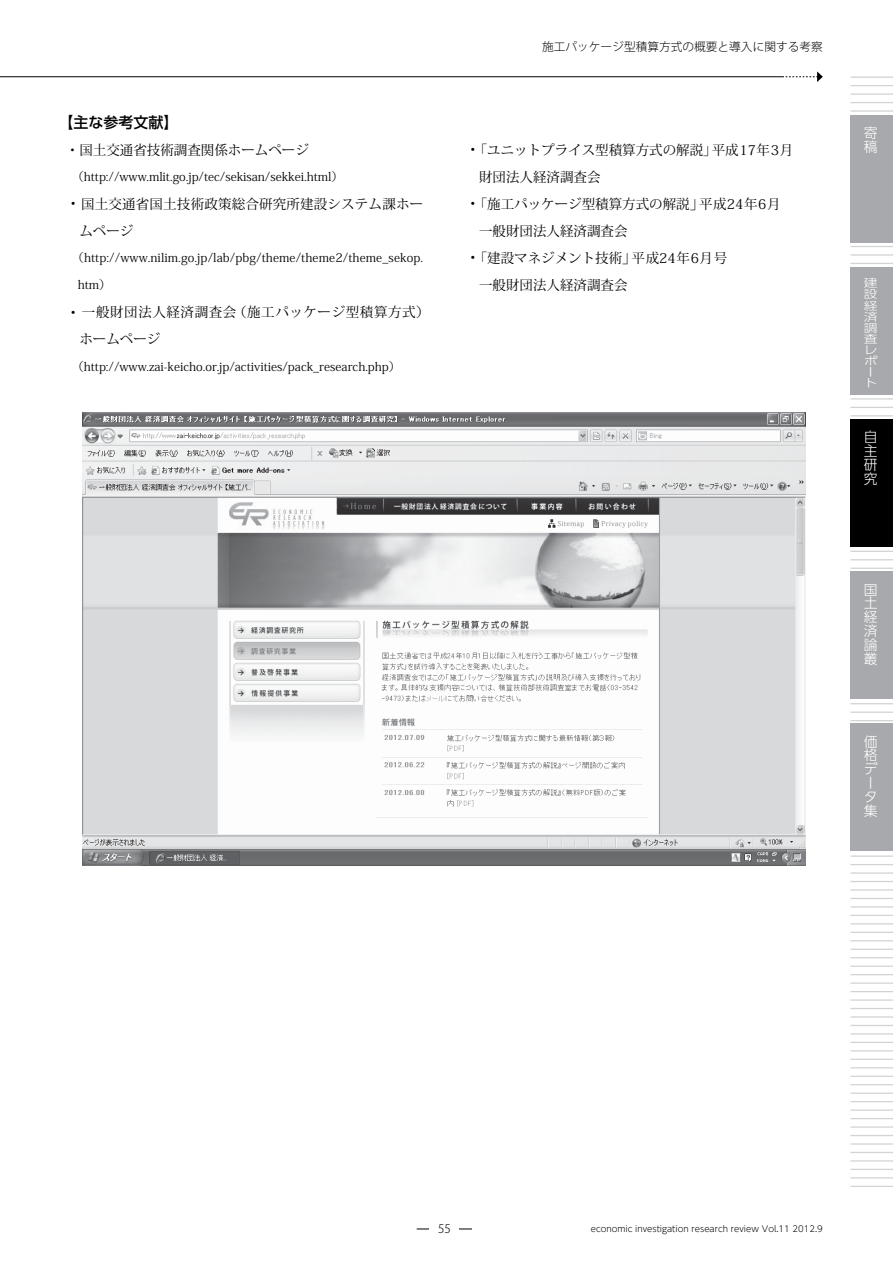
<style>
.page{position:relative;width:893px;height:1263px;background:#fff}
.page>*{position:absolute;margin:0;border:0;box-sizing:border-box;transform-origin:0 0}
.t1{font:500 15px "UD Shin Go Pro";color:#000}
.t2{font:300 13.8px/13.8px "UD Shin Go Pro";color:#fff}
.t3{font:13.5px/27.2px "Koz Min Pro";color:#000}
.t4{font:13.5px/27.2px "Koz Min Pro";letter-spacing:.045em;color:#000}
.t5{font:12px "Koz Min Pro";color:#000}
.t6{font:300 11.7px "Koz Go Pro";color:#000}
.t7{font:300 11.1px/11.1px "UD Shin Go Pro";color:#fff;scale:1.25 1}
.t8{font:300 8.55px "UD Shin Go Pro";color:#000}
.s1{font-size:14.85px}
</style>
<div class="page">
<hr style="left:850px;top:77px;width:43px;height:1px;background:#d1d3d4">
<hr style="left:850px;top:85px;width:43px;height:1px;background:#d1d3d4">
<hr style="left:850px;top:93px;width:43px;height:2px;background:#d1d3d4">
<hr style="left:850px;top:102px;width:43px;height:1px;background:#d1d3d4">
<hr style="left:850px;top:110px;width:43px;height:2px;background:#d1d3d4">
<hr style="left:850px;top:246px;width:43px;height:1px;background:#d1d3d4">
<hr style="left:850px;top:263px;width:43px;height:1px;background:#d1d3d4">
<hr style="left:850px;top:254px;width:43px;height:2px;background:#d1d3d4">
<hr style="left:850px;top:398px;width:43px;height:2px;background:#d1d3d4">
<hr style="left:850px;top:407px;width:43px;height:1px;background:#d1d3d4">
<hr style="left:850px;top:415px;width:43px;height:1px;background:#d1d3d4">
<hr style="left:850px;top:551px;width:43px;height:1px;background:#d1d3d4">
<hr style="left:850px;top:559px;width:43px;height:1px;background:#d1d3d4">
<hr style="left:850px;top:568px;width:43px;height:1px;background:#d1d3d4">
<hr style="left:850px;top:703px;width:43px;height:1px;background:#d1d3d4">
<hr style="left:850px;top:711px;width:43px;height:2px;background:#d1d3d4">
<hr style="left:850px;top:720px;width:43px;height:1px;background:#d1d3d4">
<hr style="left:850px;top:855px;width:43px;height:2px;background:#d1d3d4">
<hr style="left:850px;top:864px;width:43px;height:1px;background:#d1d3d4">
<hr style="left:850px;top:872px;width:43px;height:2px;background:#d1d3d4">
<hr style="left:850px;top:881px;width:43px;height:1px;background:#d1d3d4">
<hr style="left:850px;top:889px;width:43px;height:2px;background:#d1d3d4">
<hr style="left:850px;top:898px;width:43px;height:1px;background:#d1d3d4">
<hr style="left:850px;top:906px;width:43px;height:1px;background:#d1d3d4">
<hr style="left:850px;top:915px;width:43px;height:1px;background:#d1d3d4">
<hr style="left:850px;top:923px;width:43px;height:1px;background:#d1d3d4">
<hr style="left:850px;top:932px;width:43px;height:1px;background:#d1d3d4">
<hr style="left:850px;top:940px;width:43px;height:1px;background:#d1d3d4">
<hr style="left:850px;top:949px;width:43px;height:1px;background:#d1d3d4">
<hr style="left:850px;top:957px;width:43px;height:1px;background:#d1d3d4">
<hr style="left:850px;top:965px;width:43px;height:2px;background:#d1d3d4">
<hr style="left:850px;top:974px;width:43px;height:1px;background:#d1d3d4">
<hr style="left:850px;top:982px;width:43px;height:2px;background:#d1d3d4">
<hr style="left:850px;top:991px;width:43px;height:1px;background:#d1d3d4">
<hr style="left:850px;top:999px;width:43px;height:2px;background:#d1d3d4">
<hr style="left:850px;top:1008px;width:43px;height:1px;background:#d1d3d4">
<hr style="left:850px;top:1016px;width:43px;height:2px;background:#d1d3d4">
<hr style="left:850px;top:1025px;width:43px;height:1px;background:#d1d3d4">
<hr style="left:850px;top:1033px;width:43px;height:1px;background:#d1d3d4">
<hr style="left:850px;top:1042px;width:43px;height:1px;background:#d1d3d4">
<hr style="left:850px;top:1050px;width:43px;height:1px;background:#d1d3d4">
<hr style="left:850px;top:1059px;width:43px;height:1px;background:#d1d3d4">
<hr style="left:850px;top:1126px;width:43px;height:2px;background:#d1d3d4">
<hr style="left:850px;top:1067px;width:43px;height:1px;background:#d1d3d4">
<hr style="left:850px;top:1135px;width:43px;height:1px;background:#d1d3d4">
<hr style="left:850px;top:1076px;width:43px;height:1px;background:#d1d3d4">
<hr style="left:850px;top:1143px;width:43px;height:2px;background:#d1d3d4">
<hr style="left:850px;top:1084px;width:43px;height:1px;background:#d1d3d4">
<hr style="left:850px;top:1152px;width:43px;height:1px;background:#d1d3d4">
<hr style="left:850px;top:1092px;width:43px;height:2px;background:#d1d3d4">
<hr style="left:850px;top:1160px;width:43px;height:1px;background:#d1d3d4">
<hr style="left:850px;top:1101px;width:43px;height:1px;background:#d1d3d4">
<hr style="left:850px;top:1169px;width:43px;height:1px;background:#d1d3d4">
<hr style="left:850px;top:1109px;width:43px;height:2px;background:#d1d3d4">
<hr style="left:850px;top:1177px;width:43px;height:1px;background:#d1d3d4">
<hr style="left:850px;top:1118px;width:43px;height:1px;background:#d1d3d4">
<hr style="left:850px;top:1186px;width:43px;height:1px;background:#d1d3d4">
<div style="left:850px;top:115px;width:43px;height:127px;background:#a7a9ac"></div>
<div style="left:850px;top:419px;width:43px;height:127px;background:#000"></div>
<div style="left:850px;top:571px;width:43px;height:127px;background:#a7a9ac"></div>
<div style="left:850px;top:723px;width:43px;height:127px;background:#a7a9ac"></div>
<div style="left:850px;top:267px;width:43px;height:127px;background:#a7a9ac"></div>
<hr style="left:417px;top:1229px;width:55px;height:1px;background:#000">
<div style="left:429px;top:1222px;width:30px;height:13px;background:#fff"></div>
<svg style="left:782px;top:71px;width:41px;height:11px"></svg>
<hr style="left:0;top:76px;width:782px;height:1px;background:#000">
<img style="left:83px;top:413px;width:723px;height:452px">
<p class="t1" style="left:58px;top:110px;width:121px">【主な参考文献】</p>
<p class="t3" style="left:66px;top:135px;width:244px">・国土交通省技術調査関係ホームページ</p>
<p class="t5" style="left:72px;top:168px;width:273px">（http://www.mlit.go.jp/tec/sekisan/sekkei.html）</p>
<p class="t3" style="left:79px;top:190px;width:345px;text-indent:-13px"><span class="s1">・</span>国土交通省国土技術政策総合研究所建設システム課ホームページ</p>
<p class="t5" style="left:72px;top:249px;width:353px">（http://www.nilim.go.jp/lab/pbg/theme/theme2/theme_sekop.</p>
<p class="t5" style="left:78px;top:277px;width:35px">htm）</p>
<p class="t4" style="left:79px;top:298px;width:352px;text-indent:-13px"><span class="s1">・</span>一般財団法人経済調査会（施工パッケージ型積算方式）ホームページ</p>
<p class="t5" style="left:72px;top:358px;width:330px">（http://www.zai-keicho.or.jp/activities/pack_research.php）</p>
<p class="t6" style="left:542px;top:39px;width:282px">施工パッケージ型積算方式の概要と導入に関する考察</p>
<p class="t3" style="left:466px;top:135px;width:329px"><span class="s1">・</span>「ユニットプライス型積算方式の解説」平成17年3月　財団法人経済調査会<br><span class="s1">・</span>「施工パッケージ型積算方式の解説<span class="s1">」</span>平成24年6月　一般財団法人経済調査会<br><span class="s1">・</span>「建設マネジメント技術<span class="s1">」</span>平成24年6月号<br>　一般財団法人経済調査会</p>
<p class="t2" style="left:864px;top:126px;width:15px">寄稿</p>
<p class="t7" style="left:864px;top:277px;width:12px">建設経済調査レポート</p>
<p class="t2" style="left:864px;top:430px;width:15px;text-align:justify">自主研究</p>
<p class="t2" style="left:864px;top:582px;width:15px;text-align:justify">国土経済論叢</p>
<p class="t2" style="left:864px;top:734px;width:15px">価格データ集</p>
<p class="t6" style="left:438px;top:1221px;width:14px">55</p>
<p class="t8" style="left:591px;top:1222px;width:234px">economic investigation research review Vol.11 2012.9</p>
</div>
